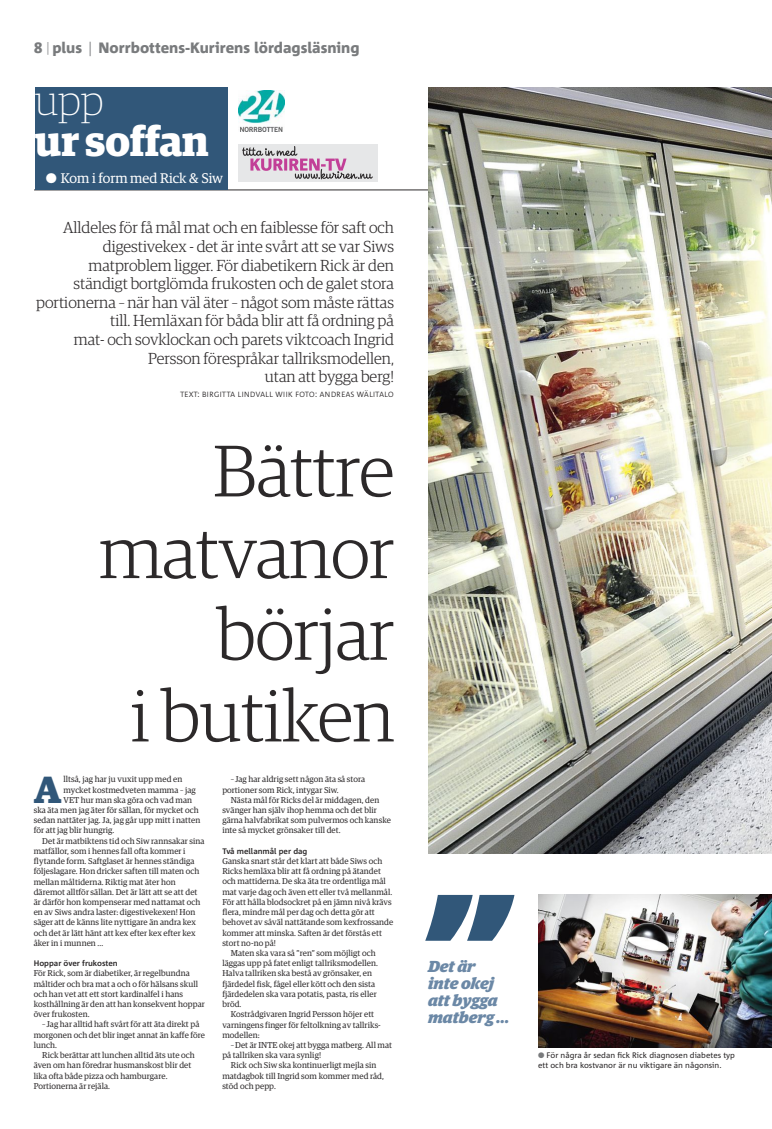
<style>
.page{position:relative;width:772px;height:1129px;background:#fff}
.page>*{position:absolute;margin:0;border:0;box-sizing:border-box;transform-origin:0 0}
.t1{font:italic 900 200px "Guardian Egyp";color:#315779;scale:.94 1}
.t2{font:300 73px/81.6px "Guardian Egyp";letter-spacing:-.005em;color:#2c292a;text-align:right}
.t3{font:700 42px "Guardian Egyp";letter-spacing:-.005em;color:#fff}
.t4{font:100 42px "Guardian Egyp";color:#fff}
.t5{font:700 38px "Guardian Egyp";color:#315779}
.t6{font:300 16px/18.6px "Guardian Egyp";color:#2c292a;text-align:right}
.t7{font:italic 900 16px/17px "Guardian Egyp";color:#6b88a6}
.t8{font:800 15px "Corpid C1 s";color:#797b7d}
.t9{font:14px "Guardian Egyp";color:#fff}
.t10{font:300 9px "Corpid C1 s";letter-spacing:-.02em;color:#2c292a}
.t11{font:8.5px/10.2px "Guardian Egyp";letter-spacing:.01em;color:#2c292a}
.t12{font:8px/10.2px "Corpid C1 s";color:#2c292a}
.t13{font:700 8px "Corpid C1 s";color:#2c292a}
.s1{font-family:"Guardian Egyp";font-weight:300}
.s2{font-weight:300}
.s3{color:#797b7d}
</style>
<div class="page">
<hr style="left:34px;top:190px;width:703px;height:1px;background:#2c292a">
<img style="left:427px;top:88px;width:344px;height:765px">
<div style="left:35px;top:88px;width:193px;height:102px;background:#315779"></div>
<img style="left:538px;top:894px;width:233px;height:153px">
<img style="left:238px;top:90px;width:46px;height:41px">
<div style="left:238px;top:144px;width:139px;height:38px;background:#e6e7e8"></div>
<svg style="left:242px;top:146px;width:130px;height:33px"></svg>
<h3 class="t8" style="left:34px;top:38px;width:327px">8 <span class="s1">|</span> plus <span class="s2">|</span> Norrbottens-Kurirens lördagsläsning</h3>
<h3 class="t4" style="left:35px;top:73px;width:70px">upp</h3>
<h3 class="t3" style="left:35px;top:109px;width:175px">ur soffan</h3>
<h3 class="t9" style="left:46px;top:168px;width:179px">● Kom i form med Rick &amp; Siw</h3>
<p class="t6" style="left:36px;top:217px;width:359px">Alldeles för få mål mat och en faiblesse för saft och digestivekex - det är inte svårt att se var Siws matproblem ligger. För diabetikern Rick är den ständigt bortglömda frukosten och de galet stora portionerna – när han väl äter – något som måste rättas till. Hemläxan för båda blir att få ordning på<br>mat- och sovklockan och parets viktcoach Ingrid Persson förespråkar tallriksmodellen,<br>utan att bygga berg!</p>
<p class="t10" style="left:180px;top:388px;width:215px">TEXT: BIRGITTA LINDVALL WIIK FOTO: ANDREAS WÄLITALO</p>
<h2 class="t2" style="left:99px;top:426px;width:296px">Bättre matvanor börjar<br>i butiken</h2>
<h3 class="t5" style="left:34px;top:760px;width:29px">A</h3>
<p class="t11" style="left:63px;top:773px;width:120px">lltså, jag har ju vuxit upp med en</p>
<p class="t11" style="left:63px;top:783px;width:134px">mycket kostmedveten mamma – jag</p>
<p class="t11" style="left:63px;top:794px;width:130px">VET hur man ska göra och vad man</p>
<p class="t11" style="left:34px;top:804px;width:166px">ska äta men jag äter för sällan, för mycket och</p>
<p class="t11" style="left:34px;top:814px;width:168px">sedan nattäter jag. Ja, jag går upp mitt i natten</p>
<p class="t11" style="left:34px;top:824px;width:82px">för att jag blir hungrig.</p>
<p class="t11" style="left:42px;top:834px;width:164px">Det är matbiktens tid och Siw rannsakar sina</p>
<p class="t11" style="left:34px;top:845px;width:153px">matfällor, som i hennes fall ofta kommer i</p>
<p class="t11" style="left:34px;top:855px;width:162px">flytande form. Saftglaset är hennes ständiga</p>
<p class="t11" style="left:34px;top:865px;width:167px">följeslagare. Hon dricker saften till maten och</p>
<p class="t11" style="left:34px;top:875px;width:143px">mellan måltiderna. Riktig mat äter hon</p>
<p class="t11" style="left:34px;top:886px;width:165px">däremot alltför sällan. Det är lätt att se att det</p>
<p class="t11" style="left:34px;top:896px;width:168px">är därför hon kompenserar med nattamat och</p>
<p class="t11" style="left:34px;top:906px;width:163px">en av Siws andra laster: digestivekexen! Hon</p>
<p class="t11" style="left:34px;top:916px;width:163px">säger att de känns lite nyttigare än andra kex</p>
<p class="t11" style="left:34px;top:926px;width:163px">och det är lätt hänt att kex efter kex efter kex</p>
<p class="t11" style="left:34px;top:937px;width:71px">åker in i munnen ...</p>
<p class="t13" style="left:34px;top:958px;width:85px">Hoppar över frukosten</p>
<p class="t11" style="left:34px;top:967px;width:172px">För Rick, som är diabetiker, är regelbundna måltider och bra mat a och o för hälsans skull och han vet att ett stort kardinalfel i hans kosthållning är den att han konsekvent hoppar över frukosten.</p>
<p class="t11" style="left:34px;top:1018px;width:173px;text-indent:8px">– Jag har alltid haft svårt för att äta direkt på morgonen och det blir inget annat än kaffe före lunch.</p>
<p class="t11" style="left:34px;top:1049px;width:162px;text-indent:8px">Rick berättar att lunchen alltid äts ute och även om han föredrar husmanskost blir det lika ofta både pizza och hamburgare.<br>Portionerna är rejäla.</p>
<p class="t11" style="left:222px;top:773px;width:144px;text-indent:8px">– Jag har aldrig sett någon äta så stora portioner som Rick, intygar Siw.</p>
<p class="t11" style="left:222px;top:794px;width:170px;text-indent:8px">Nästa mål för Ricks del är middagen, den svänger han själv ihop hemma och det blir gärna halvfabrikat som pulvermos och kanske inte så mycket grönsaker till det.</p>
<p class="t13" style="left:222px;top:845px;width:87px">Två mellanmål per dag</p>
<p class="t11" style="left:222px;top:855px;width:161px">Ganska snart står det klart att både Siws och</p>
<p class="t11" style="left:222px;top:865px;width:160px">Ricks hemläxa blir att få ordning på ätandet</p>
<p class="t11" style="left:222px;top:875px;width:165px">och mattiderna. De ska äta tre ordentliga mål</p>
<p class="t11" style="left:222px;top:885px;width:171px">mat varje dag och även ett eller två mellanmål.</p>
<p class="t11" style="left:222px;top:896px;width:171px">För att hålla blodsockret på en jämn nivå krävs</p>
<p class="t11" style="left:222px;top:906px;width:154px">flera, mindre mål per dag och detta gör att</p>
<p class="t11" style="left:222px;top:916px;width:172px">behovet av såväl nattätande som kexfrossande</p>
<p class="t11" style="left:222px;top:926px;width:161px">kommer att minska. Saften är det förstås ett</p>
<p class="t11" style="left:222px;top:937px;width:55px">stort no-no på!</p>
<p class="t11" style="left:231px;top:947px;width:146px">Maten ska vara så ”ren” som möjligt och</p>
<p class="t11" style="left:222px;top:957px;width:157px">läggas upp på fatet enligt tallriksmodellen.</p>
<p class="t11" style="left:222px;top:967px;width:151px">Halva tallriken ska bestå av grönsaker, en</p>
<p class="t11" style="left:222px;top:977px;width:154px">fjärdedel fisk, fågel eller kött och den sista</p>
<p class="t11" style="left:222px;top:988px;width:156px">fjärdedelen ska vara potatis, pasta, ris eller</p>
<p class="t11" style="left:222px;top:998px;width:21px">bröd.</p>
<p class="t11" style="left:231px;top:1008px;width:145px">Kostrådgivaren Ingrid Persson höjer ett</p>
<p class="t11" style="left:222px;top:1018px;width:159px">varningens finger för feltolkning av tallriks-</p>
<p class="t11" style="left:222px;top:1028px;width:39px">modellen:</p>
<p class="t11" style="left:231px;top:1039px;width:163px">– Det är INTE okej att bygga matberg. All mat</p>
<p class="t11" style="left:222px;top:1049px;width:100px">på tallriken ska vara synlig!</p>
<p class="t11" style="left:231px;top:1059px;width:147px">Rick och Siw ska kontinuerligt mejla sin</p>
<p class="t11" style="left:222px;top:1069px;width:163px">matdagbok till Ingrid som kommer med råd,</p>
<p class="t11" style="left:222px;top:1079px;width:55px">stöd och pepp.</p>
<h1 class="t1" style="left:408px;top:806px;width:98px">”</h1>
<h3 class="t7" style="left:427px;top:956px;width:83px">Det är inte okej att bygga matberg ...</h3>
<p class="t12" style="left:537px;top:1049px;width:198px"><span class="s3">●</span> För några år sedan fick Rick diagnosen diabetes typ ett och bra kostvanor är nu viktigare än någonsin.</p>
</div>
